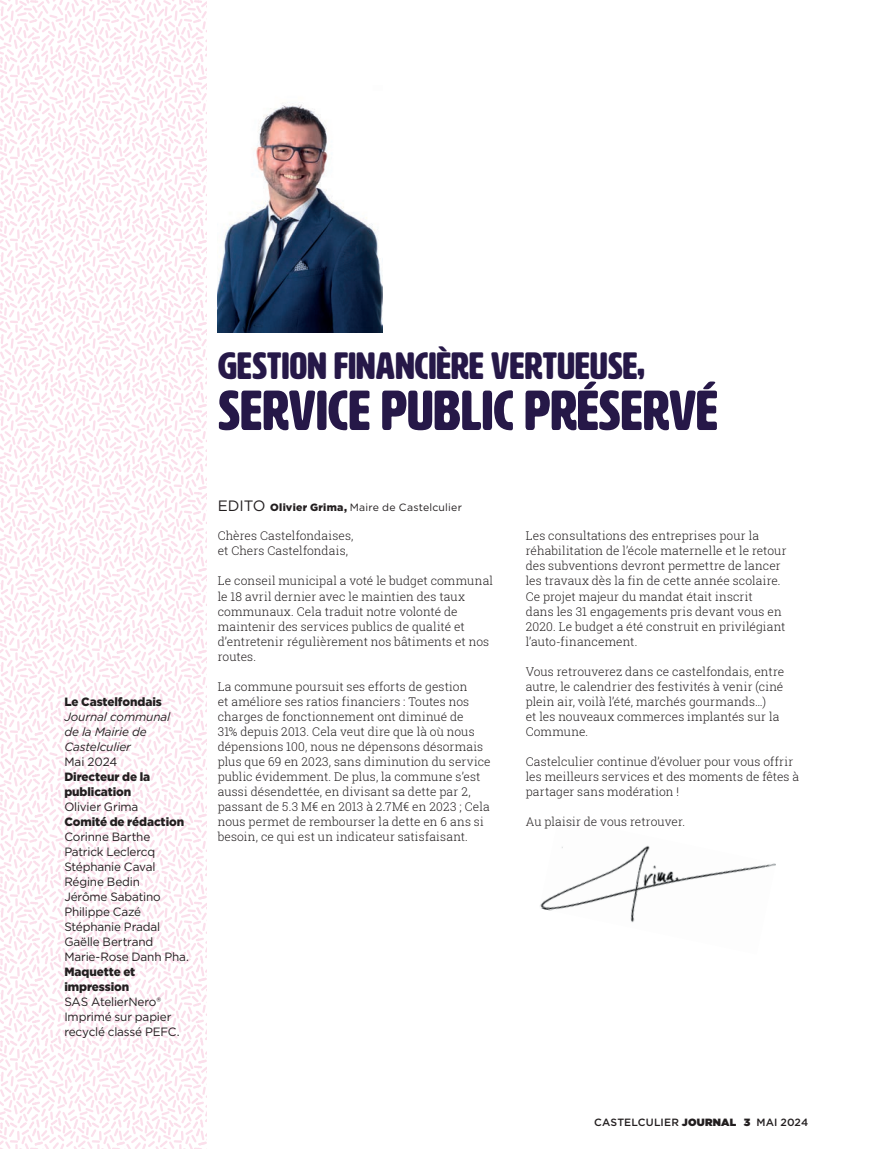
<style>
.page{position:relative;width:872px;height:1149px;background:#fff}
.page>*{position:absolute;margin:0;border:0;box-sizing:border-box;transform-origin:0 0}
.t1{font:55.5px "HWT Artz";letter-spacing:.01em;color:#261848}
.t2{font:37.5px "HWT Artz";letter-spacing:.01em;color:#261848}
.LÉGENDE{font:300 12px/15px "Roboto Slab";letter-spacing:.01em;color:#231f20}
.TXT_JUSTIFIE{font:12px/15px "Gotham";letter-spacing:-.015em;color:#231f20}
.TXT_JUSTIFIE-2{font:900 12px/15px "Gotham";letter-spacing:-.01em;color:#231f20}
.TXT_JUSTIFIE-3{font:italic 12px/15px "Gotham";letter-spacing:-.01em;color:#231f20}
.t3{font:10.5px "Gotham";letter-spacing:.02em;color:#231f20}
.t4{font:500 10.5px "Gotham";letter-spacing:.015em;color:#231f20}
.s1{font-size:15px}
.s2{font-weight:900}
</style>
<div class="page">
<img style="left:540px;top:845px;width:236px;height:78px">
<svg style="left:0;top:0;width:207px;height:1148px"></svg>
<img style="left:218px;top:104px;width:165px;height:228px">
<p class="TXT_JUSTIFIE-2" style="left:64px;top:694px;width:99px">Le Castelfondais</p>
<p class="TXT_JUSTIFIE-3" style="left:64px;top:709px;width:107px">Journal communal de la Mairie de<br>Castelculier</p>
<p class="TXT_JUSTIFIE" style="left:64px;top:754px;width:55px">Mai 2024</p>
<p class="TXT_JUSTIFIE-2" style="left:64px;top:769px;width:87px">Directeur de la publication</p>
<p class="TXT_JUSTIFIE" style="left:64px;top:799px;width:76px">Olivier Grima</p>
<p class="TXT_JUSTIFIE-2" style="left:64px;top:814px;width:121px">Comité de rédaction</p>
<p class="TXT_JUSTIFIE" style="left:64px;top:829px;width:87px">Corinne Barthe</p>
<p class="TXT_JUSTIFIE" style="left:64px;top:844px;width:92px">Patrick Leclercq</p>
<p class="TXT_JUSTIFIE" style="left:64px;top:859px;width:93px">Stéphanie Caval</p>
<p class="TXT_JUSTIFIE" style="left:64px;top:874px;width:77px">Régine Bedin</p>
<p class="TXT_JUSTIFIE" style="left:64px;top:889px;width:98px">Jérôme Sabatino</p>
<p class="TXT_JUSTIFIE" style="left:64px;top:904px;width:78px">Philippe Cazé</p>
<p class="TXT_JUSTIFIE" style="left:64px;top:919px;width:97px">Stéphanie Pradal</p>
<p class="TXT_JUSTIFIE" style="left:64px;top:934px;width:90px">Gaëlle Bertrand</p>
<p class="TXT_JUSTIFIE" style="left:64px;top:949px;width:126px">Marie-Rose Danh Pha.</p>
<p class="TXT_JUSTIFIE-2" style="left:64px;top:964px;width:72px">Maquette et impression</p>
<p class="TXT_JUSTIFIE" style="left:64px;top:994px;width:98px">SAS AtelierNero®</p>
<p class="TXT_JUSTIFIE" style="left:64px;top:1009px;width:117px">Imprimé sur papier recyclé classé PEFC.</p>
<p class="t2" style="left:218px;top:346px;width:428px">GESTION FINANCIÈRE VERTUEUSE,</p>
<p class="t1" style="left:218px;top:381px;width:501px">SERVICE PUBLIC PRÉSERVÉ</p>
<p class="t3" style="left:218px;top:500px;width:246px"><span class="s1">EDITO</span> <span class="s2">Olivier Grima,</span> Maire de Castelculier</p>
<p class="LÉGENDE" style="left:218px;top:528px;width:137px">Chères Castelfondaises,</p>
<p class="LÉGENDE" style="left:218px;top:543px;width:132px">et Chers Castelfondais,</p>
<p class="LÉGENDE" style="left:218px;top:573px;width:277px">Le conseil municipal a voté le budget communal le 18 avril dernier avec le maintien des taux communaux. Cela traduit notre volonté de maintenir des services publics de qualité et d’entretenir régulièrement nos bâtiments et nos routes.</p>
<p class="LÉGENDE" style="left:218px;top:678px;width:274px">La commune poursuit ses efforts de gestion<br>et améliore ses ratios financiers : Toutes nos charges de fonctionnement ont diminué de<br>31% depuis 2013. Cela veut dire que là où nous dépensions 100, nous ne dépensons désormais plus que 69 en 2023, sans diminution du service public évidemment. De plus, la commune s’est aussi désendettée, en divisant sa dette par 2, passant de 5.3 M€ en 2013 à 2.7M€ en 2023 ; Cela nous permet de rembourser la dette en 6 ans si besoin, ce qui est un indicateur satisfaisant.</p>
<p class="LÉGENDE" style="left:526px;top:528px;width:262px">Les consultations des entreprises pour la réhabilitation de l’école maternelle et le retour des subventions devront permettre de lancer les travaux dès la fin de cette année scolaire.<br>Ce projet majeur du mandat était inscrit<br>dans les 31 engagements pris devant vous en 2020. Le budget a été construit en privilégiant l’auto-financement.</p>
<p class="LÉGENDE" style="left:526px;top:663px;width:260px">Vous retrouverez dans ce castelfondais, entre autre, le calendrier des festivités à venir (ciné plein air, voilà l’été, marchés gourmands…)<br>et les nouveaux commerces implantés sur la Commune.</p>
<p class="LÉGENDE" style="left:526px;top:753px;width:275px">Castelculier continue d’évoluer pour vous offrir les meilleurs services et des moments de fêtes à partager sans modération !</p>
<p class="LÉGENDE" style="left:526px;top:813px;width:161px">Au plaisir de vous retrouver.</p>
<p class="t4" style="left:594px;top:1114px;width:216px">CASTELCULIER <span class="s2">JOURNAL 3</span> MAI 2024</p>
</div>
